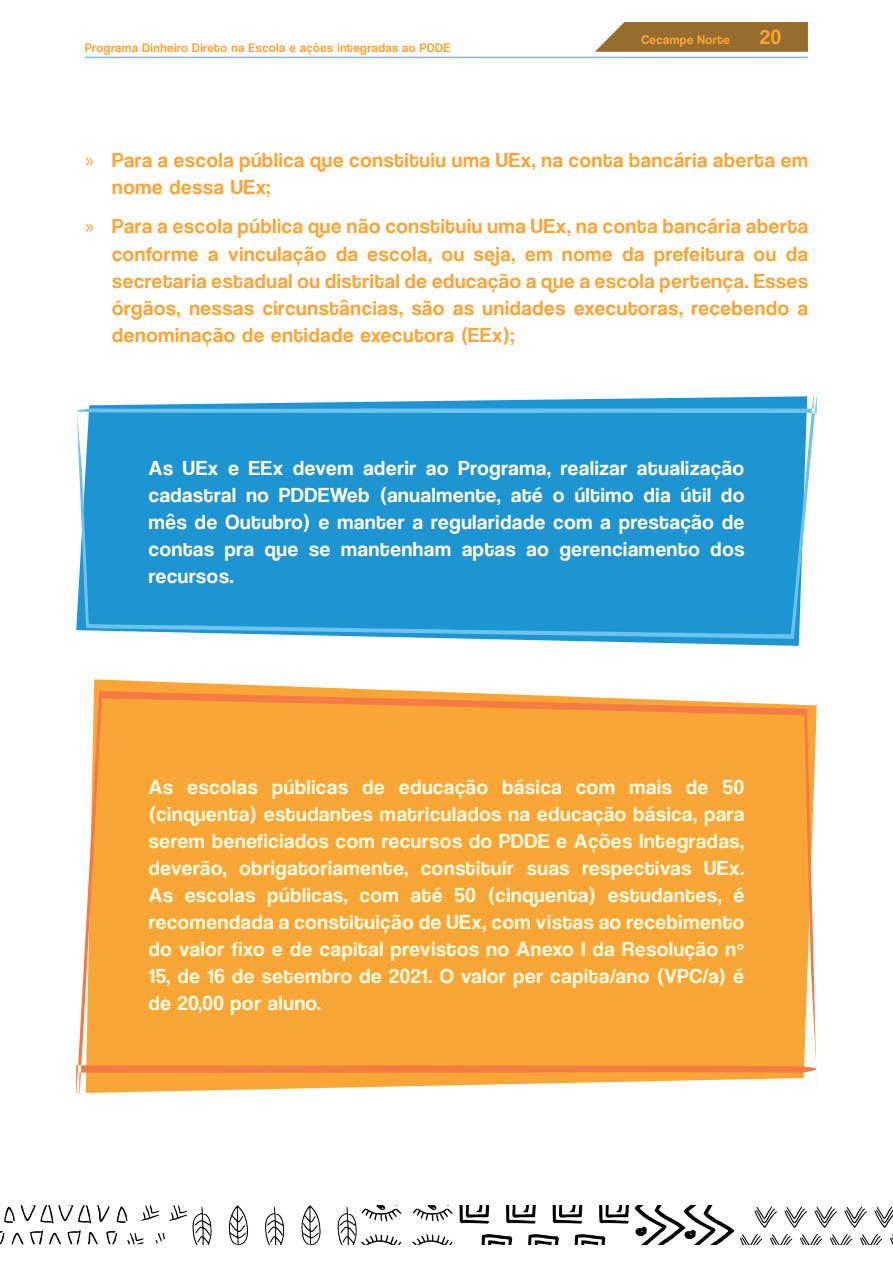
<style>
.page{position:relative;width:893px;height:1263px;background:#fff}
.page>*{position:absolute;margin:0;border:0;box-sizing:border-box;transform-origin:0 0}
.t1{font:21px/27px "Coolvetica Rg";letter-spacing:.04em;color:#fffce1;text-align:justify}
.t2{font:21px/27px "Coolvetica Rg";letter-spacing:.04em;color:#faa637}
.t3{font:12.75px "Coolvetica Rg";letter-spacing:.04em;color:#faa637}
.s1{font-family:"Myriad Pro"}
</style>
<div class="page">
<img style="left:192px;top:1205px;width:701px;height:39px">
<img style="left:0;top:1205px;width:187px;height:39px">
<svg style="left:595px;top:22px;width:213px;height:30px"></svg>
<hr style="left:85px;top:57px;width:723px;height:1px;background:#6cc4ec">
<svg style="left:485px;top:639px;width:315px;height:7px"></svg>
<svg style="left:76px;top:396px;width:741px;height:243px;fill:#1e95d3"></svg>
<svg style="left:93px;top:679px;width:322px;height:12px"></svg>
<svg style="left:76px;top:691px;width:741px;height:402px;fill:#faa637"></svg>
<p class="t3" style="left:85px;top:40px;width:351px">Programa Dinheiro Direto na Escola e ações integradas ao Pdde</p>
<p class="t3" style="left:641px;top:33px;width:90px">Cecampe Norte</p>
<p class="t2" style="left:760px;top:24px;width:22px">20</p>
<p class="t2" style="left:112px;top:146px;width:697px;text-indent:-27px"><span class="s1">»</span> Para a escola pública que constituiu uma UEx, na conta bancária aberta em nome dessa UEx;</p>
<p class="t2" style="left:112px;top:213px;width:697px;text-align:justify;text-indent:-27px"><span class="s1">»</span> Para a escola pública que não constituiu uma UEx, na conta bancária aberta conforme a vinculação da escola, ou seja, em nome da prefeitura ou da secretaria estadual ou distrital de educação a que a escola pertença. Esses órgãos, nessas circunstâncias, são as unidades executoras, recebendo a denominação de entidade executora (EEx);</p>
<p class="t1" style="left:149px;top:454px;width:597px">As UEx e EEx devem aderir ao Programa, realizar atualização cadastral no PDDEWeb (anualmente, até o último dia útil do mês de Outubro) e manter a regularidade com a prestação de contas pra que se mantenham aptas ao gerenciamento dos recursos.</p>
<p class="t1" style="left:149px;top:773px;width:597px">As escolas públicas de educação básica com mais de 50 (cinquenta) estudantes matriculados na educação básica, para serem beneficiados com recursos do PDDE e Ações Integradas, deverão, obrigatoriamente, constituir suas respectivas UEx.<br>As escolas públicas, com até 50 (cinquenta) estudantes, é recomendada a constituição de UEx, com vistas ao recebimento do valor fixo e de capital previstos no Anexo I da Resolução nº 15, de 16 de setembro de 2021. O valor per capita/ano (VPC/a) é de 20,00 por aluno.</p>
</div>
